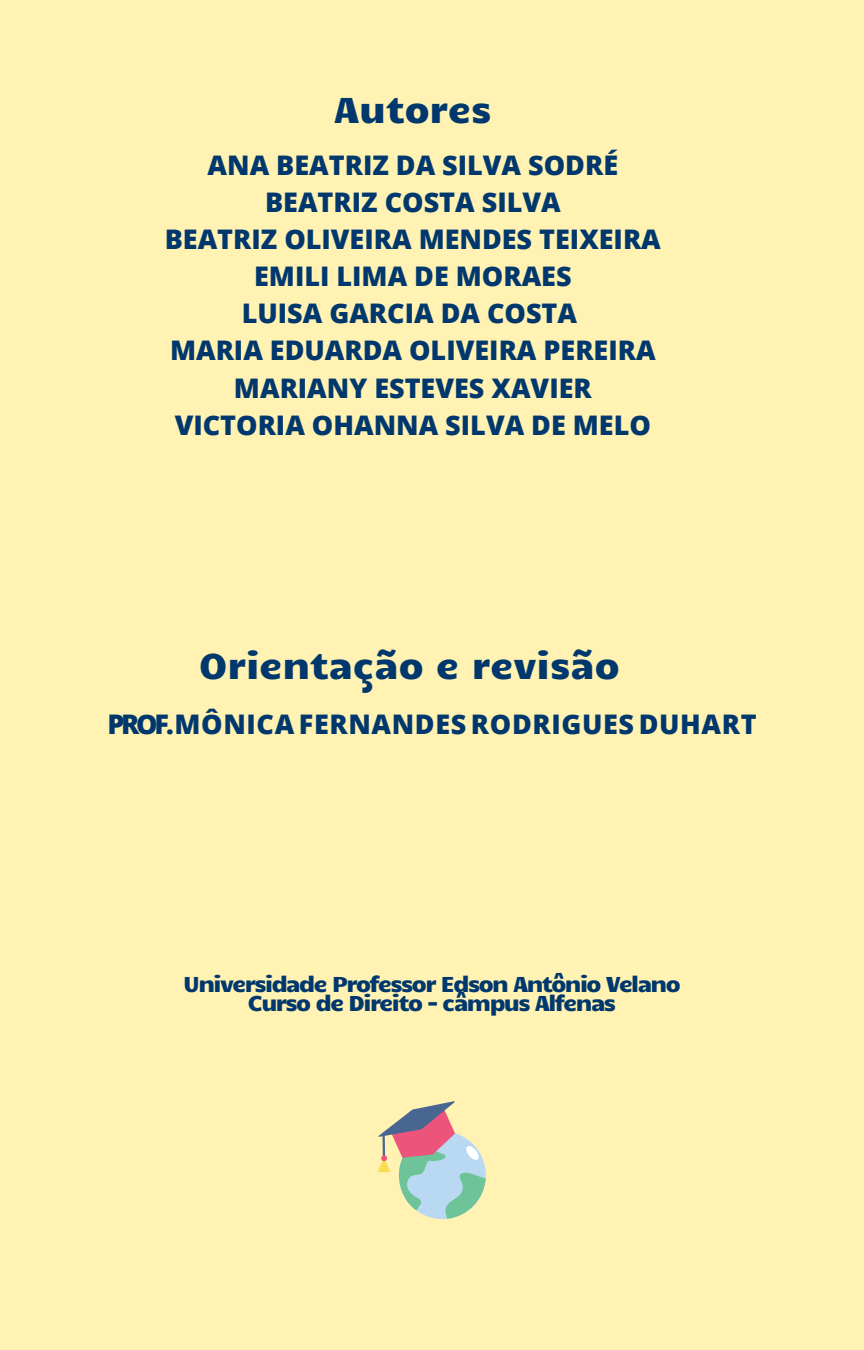
<style>
.page{position:relative;width:864px;height:1350px;background:#fff2b2}
.page>*{position:absolute;margin:0;border:0;box-sizing:border-box;transform-origin:0 0}
.t1{font:36.23px "Candal";color:#00386e}
.t2{font:800 27px "Open Sans";color:#00386e}
.t3{font:800 27px "Open Sans";letter-spacing:.025em;color:#00386e}
.t4{font:21.82px "Candal";letter-spacing:-.07em;color:#00386e}
</style>
<div class="page">
<svg style="left:378px;top:1101px;width:108px;height:118px"></svg>
<p class="t1" style="left:334px;top:84px;width:159px">Autores</p>
<p class="t2" style="left:208px;top:146px;width:412px">ANA BEATRIZ DA SILVA SODRÉ</p>
<p class="t2" style="left:265px;top:183px;width:297px">BEATRIZ COSTA SILVA</p>
<p class="t2" style="left:165px;top:220px;width:498px">BEATRIZ OLIVEIRA MENDES TEIXEIRA</p>
<p class="t2" style="left:254px;top:257px;width:319px">EMILI LIMA DE MORAES</p>
<p class="t2" style="left:242px;top:294px;width:337px">LUISA GARCIA DA COSTA</p>
<p class="t2" style="left:170px;top:332px;width:487px">MARIA EDUARDA OLIVEIRA PEREIRA</p>
<p class="t2" style="left:234px;top:369px;width:359px">MARIANY ESTEVES XAVIER</p>
<p class="t2" style="left:175px;top:406px;width:478px">VICTORIA OHANNA SILVA DE MELO</p>
<p class="t1" style="left:199px;top:640px;width:422px">Orientação e revisão</p>
<p class="t3" style="left:107px;top:705px;width:651px">PROF.MÔNICA FERNANDESRODRIGUES DUHART</p>
<p class="t4" style="left:183px;top:968px;width:499px">Universidade Professor Edson Antônio Velano</p>
<p class="t4" style="left:248px;top:987px;width:370px">Curso de Direito - câmpus Alfenas</p>
</div>
